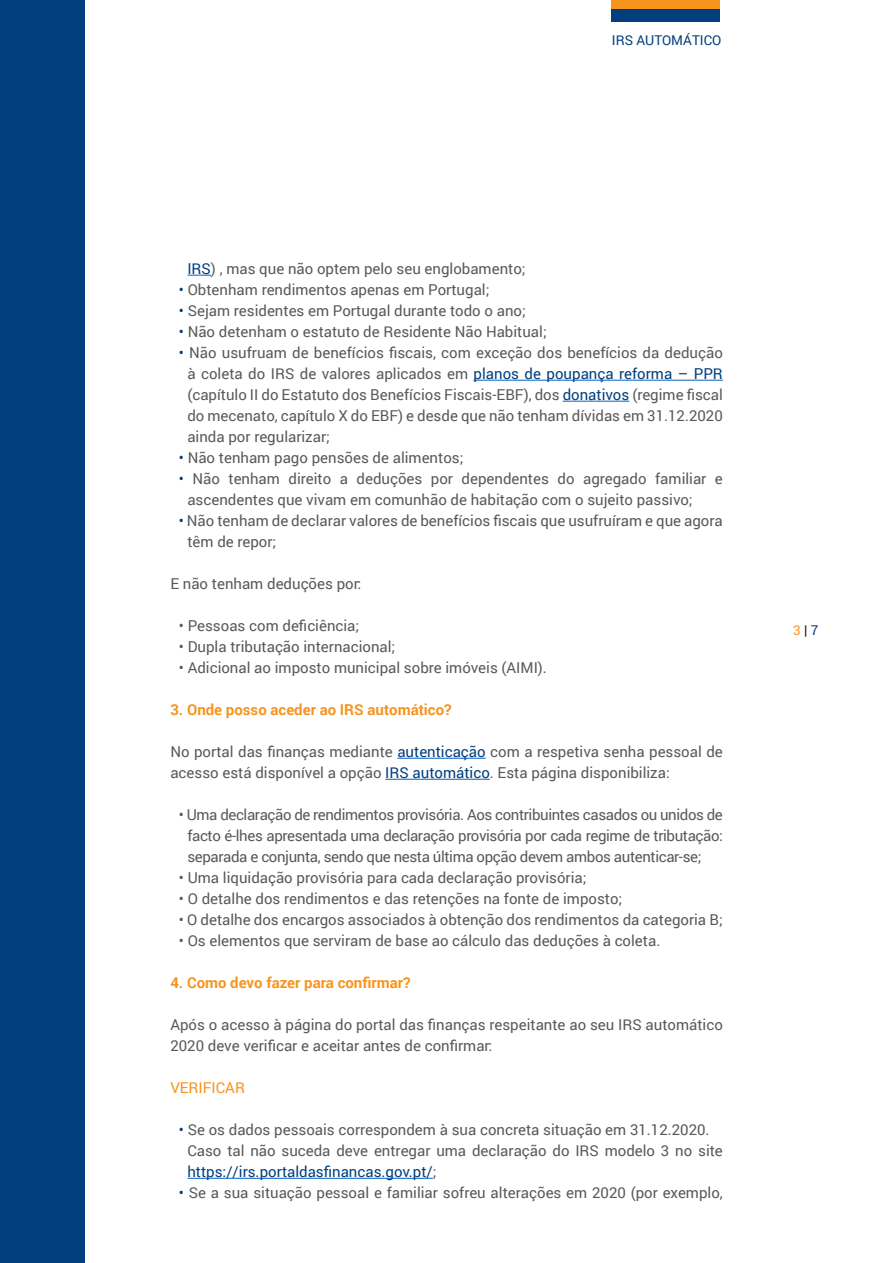
<style>
.page{position:relative;width:893px;height:1263px;background:#fff}
.page>*{position:absolute;margin:0;border:0;box-sizing:border-box;transform-origin:0 0}
.t1{font:15px/21px "Roboto";color:#58595b}
.t2{font:700 15px "Roboto";color:#f7941e}
.t3{font:15px "Roboto";color:#f7941e}
.t4{font:13.5px "Roboto";color:#003e7e}
.t5{font:13.5px "Roboto";color:#f7941e}
.s1{color:#003e7e}
.s2{color:#000}
</style>
<div class="page">
<div style="left:611px;top:0;width:108px;height:12px;background:#f7941e"></div>
<div style="left:611px;top:10px;width:108px;height:12px;background:#003e7e"></div>
<div style="left:0;top:1px;width:84px;height:1262px;background:#003e7e"></div>
<svg style="left:187px;top:275px;width:24px;height:1px"></svg>
<hr style="left:474px;top:380px;width:249px;height:1px;background:#0563c1">
<hr style="left:563px;top:401px;width:66px;height:1px;background:#0563c1">
<hr style="left:397px;top:758px;width:89px;height:1px;background:#0563c1">
<hr style="left:385px;top:779px;width:105px;height:1px;background:#0563c1">
<hr style="left:187px;top:1178px;width:246px;height:1px;background:#0563c1">
<p class="t4" style="left:612px;top:31px;width:111px">IRS AUTOMÁTICO</p>
<p class="t1" style="left:187px;top:258px;width:340px"><span class="s1">IRS</span>) , mas que não optem pelo seu englobamento;</p>
<p class="t1" style="left:179px;top:279px;width:312px"><span class="s1">•</span> Obtenham rendimentos apenas em Portugal;</p>
<p class="t1" style="left:179px;top:300px;width:349px"><span class="s1">•</span> Sejam residentes em Portugal durante todo o ano;</p>
<p class="t1" style="left:179px;top:321px;width:369px"><span class="s1">•</span> Não detenham o estatuto de Residente Não Habitual;</p>
<p class="t1" style="left:187px;top:342px;width:537px;text-align:justify;text-indent:-9px"><span class="s1">•</span> Não usufruam de benefícios fiscais, com exceção dos benefícios da dedução à coleta do IRS de valores aplicados em <span class="s1">planos de poupança reforma – PPR </span>(capítulo II do Estatuto dos Benefícios Fiscais-EBF), dos <span class="s1">donativos</span> (regime fiscal do mecenato, capítulo X do EBF) e desde que não tenham dívidas em 31.12.2020 ainda por regularizar;</p>
<p class="t1" style="left:179px;top:447px;width:286px"><span class="s1">•</span> Não tenham pago pensões de alimentos;</p>
<p class="t1" style="left:187px;top:468px;width:537px;text-indent:-9px"><span class="s1">•</span> Não tenham direito a deduções por dependentes do agregado familiar e ascendentes que vivam em comunhão de habitação com o sujeito passivo;</p>
<p class="t1" style="left:187px;top:510px;width:537px;text-indent:-9px"><span class="s1">•</span> Não tenham de declarar valores de benefícios fiscais que usufruíram e que agora têm de repor;</p>
<p class="t1" style="left:170px;top:573px;width:192px">E não tenham deduções por:</p>
<p class="t1" style="left:179px;top:615px;width:182px">• Pessoas com deficiência;</p>
<p class="t1" style="left:179px;top:636px;width:218px">• Dupla tributação internacional;</p>
<p class="t1" style="left:179px;top:657px;width:370px">• Adicional ao imposto municipal sobre imóveis (AIMI).</p>
<p class="t2" style="left:170px;top:699px;width:283px">3. Onde posso aceder ao IRS automático?</p>
<p class="t1" style="left:170px;top:741px;width:554px">No portal das finanças mediante <span class="s1">autenticação</span> com a respetiva senha pessoal de acesso está disponível a opção <span class="s1">IRS automático</span>. Esta página disponibiliza:</p>
<p class="t1" style="left:187px;top:804px;width:537px;text-align:justify;text-indent:-9px">• Uma declaração de rendimentos provisória. Aos contribuintes casados ou unidos de facto é-lhes apresentada uma declaração provisória por cada regime de tributação: separada e conjunta, sendo que nesta última opção devem ambos autenticar-se;</p>
<p class="t1" style="left:179px;top:867px;width:409px">• Uma liquidação provisória para cada declaração provisória;</p>
<p class="t1" style="left:179px;top:888px;width:445px">• O detalhe dos rendimentos e das retenções na fonte de imposto;</p>
<p class="t1" style="left:179px;top:909px;width:545px">• O detalhe dos encargos associados à obtenção dos rendimentos da categoria B;</p>
<p class="t1" style="left:179px;top:930px;width:483px">• Os elementos que serviram de base ao cálculo das deduções à coleta.</p>
<p class="t2" style="left:170px;top:972px;width:242px">4. Como devo fazer para confirmar?</p>
<p class="t1" style="left:170px;top:1014px;width:554px">Após o acesso à página do portal das finanças respeitante ao seu IRS automático<br>2020 deve verificar e aceitar antes de confirmar:</p>
<p class="t3" style="left:170px;top:1077px;width:76px">VERIFICAR</p>
<p class="t1" style="left:187px;top:1119px;width:537px;text-indent:-9px"><span class="s1">•</span> Se os dados pessoais correspondem à sua concreta situação em 31.12.2020.<br>Caso tal não suceda deve entregar uma declaração do IRS modelo 3 no site <span class="s1">https://irs.portaldasfinancas.gov.pt/</span>;</p>
<p class="t1" style="left:179px;top:1182px;width:545px"><span class="s1">•</span> Se a sua situação pessoal e familiar sofreu alterações em 2020 (por exemplo,</p>
<p class="t5" style="left:793px;top:621px;width:27px">3 <span class="s2">|</span> <span class="s1">7</span></p>
</div>
